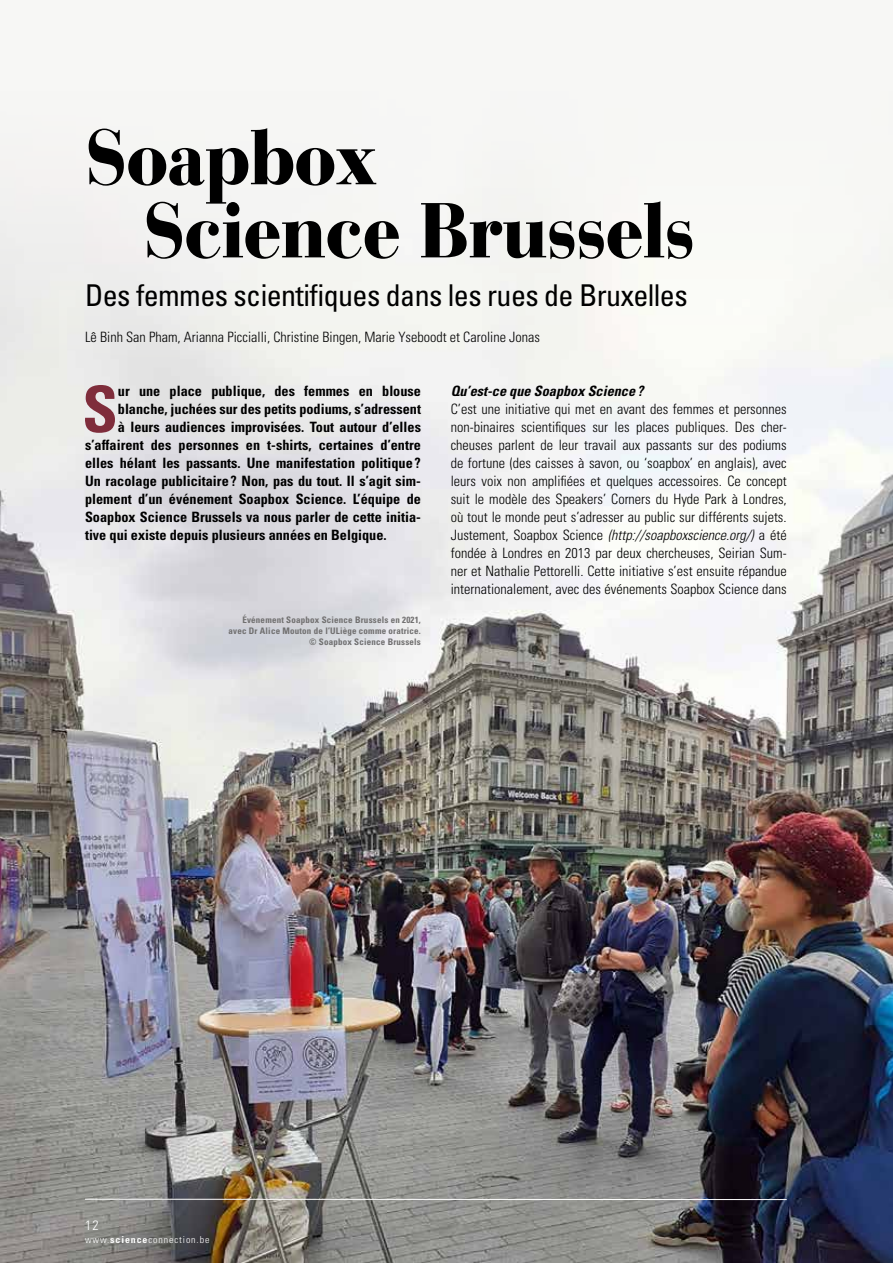
<style>
.page{position:relative;width:893px;height:1263px;background:#f7f7f5}
.page>*{position:absolute;margin:0;border:0;box-sizing:border-box;transform-origin:0 0}
.t1{font:900 77.1px/73.1px "Bauer Bodoni Std";letter-spacing:-.02em;color:#000;scale:.9 1}
.t2{font:700 condensed 64.05px "Univers LT Std";color:#7f2d3b}
.t3{font:condensed 30px "Univers LT Std";letter-spacing:-.02em;color:#000}
.t4{font:300 condensed 14.25px/18px "Univers LT Std";color:#000;text-align:justify}
.t5{font:700 condensed 14.25px "Univers LT Std";color:#000}
.t6{font:italic 700 condensed 14.25px "Univers LT Std";color:#000}
.t7{font:300 condensed 13.5px "Univers LT Std";color:#fff;scale:1.04 1}
.t8{font:300 condensed 9.6px "Univers LT Std";letter-spacing:.09em;color:#fff;scale:1.04 1}
.t9{font:700 condensed 9px/10.8px "Univers LT Std";letter-spacing:.02em;color:#706f6f;text-align:right}
.s1{font-style:italic}
.s2{font-weight:700}
</style>
<div class="page">
<img style="left:0;top:249px;width:893px;height:1014px">
<hr style="left:85px;top:1199px;width:702px;height:1px;background:#fff">
<h1 class="t1" style="left:143px;top:121px;width:615px;text-indent:-58px">Soapbox<br>Science Brussels</h1>
<h3 class="t3" style="left:85px;top:276px;width:604px">Des femmes scientifiques dans les rues de Bruxelles</h3>
<p class="t4" style="left:85px;top:328px;width:456px">Lê Binh San Pham, Arianna Piccialli, Christine Bingen, Marie Yseboodt et Caroline Jonas</p>
<h2 class="t2" style="left:82px;top:370px;width:37px">S</h2>
<p class="t5" style="left:118px;top:382px;width:305px">ur une place publique, des femmes en blouse</p>
<p class="t5" style="left:118px;top:400px;width:305px">blanche, juchées sur des petits podiums, s’adressent</p>
<p class="t5" style="left:118px;top:418px;width:305px">à leurs audiences improvisées. Tout autour d’elles</p>
<p class="t5" style="left:85px;top:436px;width:337px">s’affairent des personnes en t-shirts, certaines d’entre</p>
<p class="t5" style="left:85px;top:454px;width:337px">elles hélant les passants. Une manifestation politique?</p>
<p class="t5" style="left:85px;top:472px;width:337px">Un racolage publicitaire ? Non, pas du tout. Il s’agit sim-</p>
<p class="t5" style="left:85px;top:490px;width:337px">plement d’un événement Soapbox Science. L’équipe de</p>
<p class="t5" style="left:85px;top:508px;width:337px">Soapbox Science Brussels va nous parler de cette initia-</p>
<p class="t5" style="left:85px;top:526px;width:303px">tive qui existe depuis plusieurs années en Belgique.</p>
<p class="t9" style="left:229px;top:614px;width:194px">Événement Soapbox Science Brussels en 2021, avec Dr Alice Mouton de l’ULiège comme oratrice. © Soapbox Science Brussels</p>
<p class="t6" style="left:451px;top:382px;width:194px">Qu’est-ce que Soapbox Science ?</p>
<p class="t4" style="left:451px;top:400px;width:337px">C’est une initiative qui met en avant des femmes et personnes non-binaires scientifiques sur les places publiques. Des cher&shy;cheuses parlent de leur travail aux passants sur des podiums de fortune (des caisses à savon, ou ‘soapbox’ en anglais), avec leurs voix non amplifiées et quelques accessoires. Ce concept suit le modèle des Speakers’ Corners du Hyde Park à Londres, où tout le monde peut s’adresser au public sur différents sujets.<br>Justement, Soapbox Science <span class="s1">(http://soapboxscience.org/)</span> a été fondée à Londres en 2013 par deux chercheuses, Seirian Sum&shy;ner et Nathalie Pettorelli. Cette initiative s’est ensuite répandue internationalement, avec des événements Soapbox Science dans</p>
<p class="t7" style="left:85px;top:1217px;width:15px">12</p>
<p class="t8" style="left:85px;top:1233px;width:121px">www.<span class="s2">science</span>connection.be</p>
</div>
